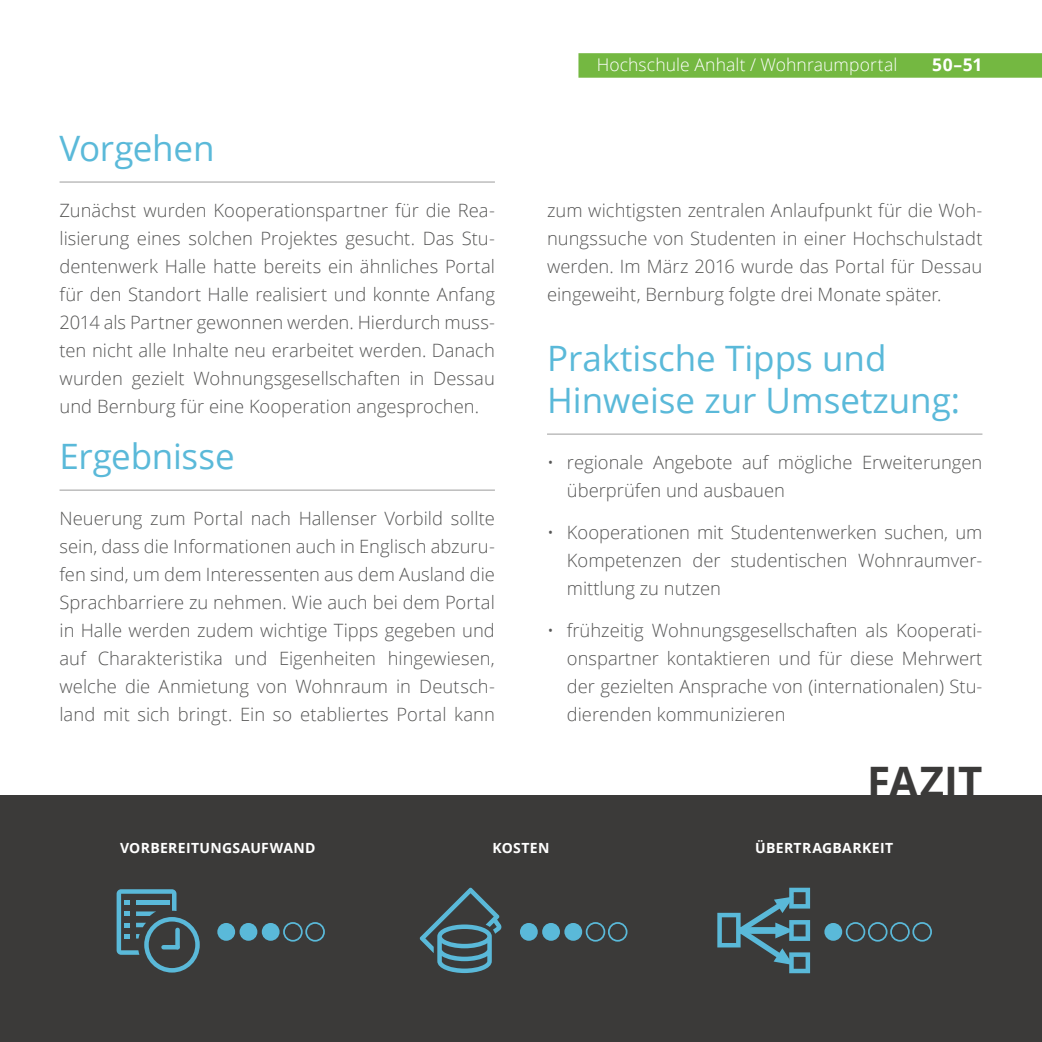
<style>
.page{position:relative;width:1042px;height:1042px;background:#fff}
.page>*{position:absolute;margin:0;border:0;box-sizing:border-box;transform-origin:0 0}
.t1{font:700 42px "Open Sans";color:#3b3a39}
.t2{font:35px/42px "Open Sans";color:#5ab9d9}
.t3{font:300 18.38px/28px "Open Sans";color:#565655;text-align:justify}
.t4{font:300 17.5px "Open Sans";letter-spacing:.005em;color:#fff}
.t5{font:700 17.5px "Open Sans";color:#fff}
.t6{font:700 14px "Open Sans";letter-spacing:.025em;color:#fff}
</style>
<div class="page">
<div style="left:578px;top:53px;width:464px;height:25px;background:#74b841"></div>
<hr style="left:60px;top:182px;width:435px;height:1px;background:#9c9c9c">
<hr style="left:60px;top:490px;width:435px;height:1px;background:#9c9c9c">
<hr style="left:547px;top:434px;width:435px;height:1px;background:#9c9c9c">
<div style="left:1px;top:795px;width:1041px;height:247px;background:#3b3a39"></div>
<svg style="left:117px;top:889px;width:83px;height:83px"></svg>
<div style="left:175px;top:930px;width:5px;height:17px;background:#5ab9d9"></div>
<hr style="left:163px;top:945px;width:15px;height:4px;background:#5ab9d9">
<div style="left:217px;top:923px;width:18px;height:18px;background:#5ab9d9;border-radius:50%"></div>
<div style="left:240px;top:923px;width:17px;height:18px;background:#5ab9d9;border-radius:50%"></div>
<div style="left:262px;top:923px;width:18px;height:18px;background:#5ab9d9;border-radius:50%"></div>
<div style="left:283px;top:922px;width:20px;height:19px;border:2px solid #5ab9d9;border-radius:50%"></div>
<div style="left:305px;top:922px;width:20px;height:19px;border:2px solid #5ab9d9;border-radius:50%"></div>
<svg style="left:419px;top:888px;width:82px;height:85px"></svg>
<div style="left:520px;top:923px;width:18px;height:18px;background:#5ab9d9;border-radius:50%"></div>
<div style="left:542px;top:923px;width:18px;height:18px;background:#5ab9d9;border-radius:50%"></div>
<div style="left:564px;top:923px;width:18px;height:18px;background:#5ab9d9;border-radius:50%"></div>
<div style="left:586px;top:922px;width:19px;height:19px;border:2px solid #5ab9d9;border-radius:50%"></div>
<div style="left:608px;top:922px;width:19px;height:19px;border:2px solid #5ab9d9;border-radius:50%"></div>
<svg style="left:717px;top:887px;width:93px;height:86px"></svg>
<div style="left:824px;top:923px;width:18px;height:18px;background:#5ab9d9;border-radius:50%"></div>
<div style="left:846px;top:922px;width:19px;height:19px;border:2px solid #5ab9d9;border-radius:50%"></div>
<div style="left:868px;top:922px;width:19px;height:19px;border:2px solid #5ab9d9;border-radius:50%"></div>
<div style="left:890px;top:922px;width:20px;height:19px;border:2px solid #5ab9d9;border-radius:50%"></div>
<div style="left:912px;top:922px;width:20px;height:19px;border:2px solid #5ab9d9;border-radius:50%"></div>
<h2 class="t2" style="left:60px;top:126px;width:156px">Vorgehen</h2>
<p class="t3" style="left:60px;top:196px;width:437px">Zunächst wurden Kooperationspartner für die Rea&shy;lisierung eines solchen Projektes gesucht. Das Stu&shy;dentenwerk Halle hatte bereits ein ähnliches Portal für den Standort Halle realisiert und konnte Anfang 2014 als Partner gewonnen werden. Hierdurch muss&shy;ten nicht alle Inhalte neu erarbeitet werden. Danach wurden gezielt Wohnungsgesellschaften in Dessau und Bernburg für eine Kooperation angesprochen.</p>
<h2 class="t2" style="left:60px;top:434px;width:177px">Ergebnisse</h2>
<p class="t3" style="left:60px;top:504px;width:437px">Neuerung zum Portal nach Hallenser Vorbild sollte sein, dass die Informationen auch in Englisch abzuru&shy;fen sind, um dem Interessenten aus dem Ausland die Sprachbarriere zu nehmen. Wie auch bei dem Portal in Halle werden zudem wichtige Tipps gegeben und auf Charakteristika und Eigenheiten hingewiesen, welche die Anmietung von Wohnraum in Deutsch&shy;land mit sich bringt. Ein so etabliertes Portal kann</p>
<p class="t4" style="left:597px;top:52px;width:302px">Hochschule Anhalt / Wohnraumportal</p>
<p class="t5" style="left:932px;top:52px;width:52px">50–51</p>
<p class="t3" style="left:547px;top:196px;width:437px">zum wichtigsten zentralen Anlaufpunkt für die Woh&shy;nungssuche von Studenten in einer Hochschulstadt werden. Im März 2016 wurde das Portal für Dessau eingeweiht, Bernburg folgte drei Monate später.</p>
<h2 class="t2" style="left:547px;top:336px;width:415px">Praktische Tipps und<br>Hinweise zur Umsetzung:</h2>
<p class="t3" style="left:567px;top:448px;width:417px;text-indent:-20px">• regionale Angebote auf mögliche Erweiterungen überprüfen und ausbauen</p>
<p class="t3" style="left:567px;top:518px;width:417px;text-indent:-20px">• Kooperationen mit Studentenwerken suchen, um Kompetenzen der studentischen Wohnraumver&shy;mittlung zu nutzen</p>
<p class="t3" style="left:567px;top:616px;width:417px;text-indent:-20px">• frühzeitig Wohnungsgesellschaften als Kooperati&shy;onspartner kontaktieren und für diese Mehrwert der gezielten Ansprache von (internationalen) Stu&shy;dierenden kommunizieren</p>
<h1 class="t1" style="left:867px;top:752px;width:117px">FAZIT</h1>
<p class="t6" style="left:120px;top:838px;width:197px">VORBEREITUNGSAUFWAND</p>
<p class="t6" style="left:492px;top:838px;width:59px">KOSTEN</p>
<p class="t6" style="left:755px;top:838px;width:139px">ÜBERTRAGBARKEIT</p>
</div>
